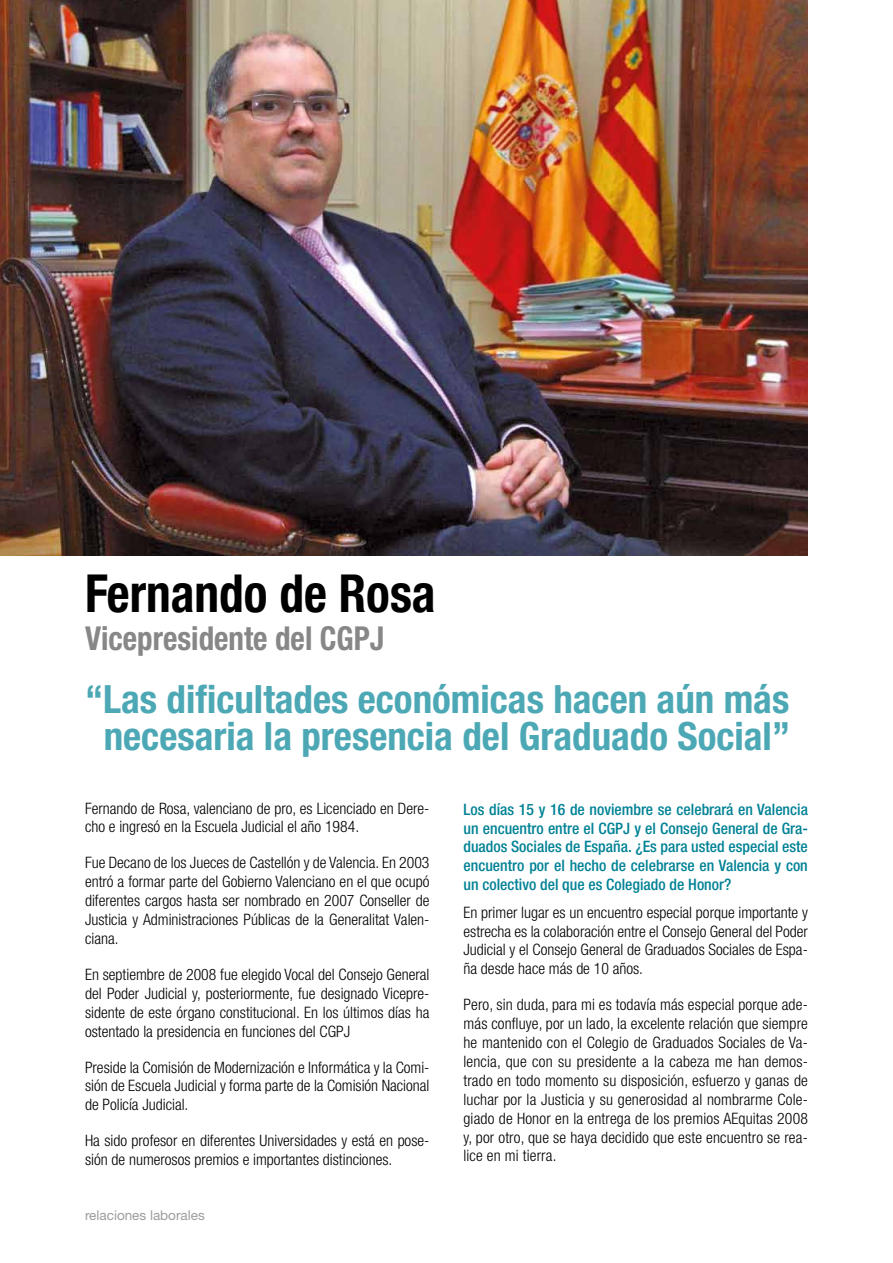
<style>
.page{position:relative;width:893px;height:1263px;background:#fff}
.page>*{position:absolute;margin:0;border:0;box-sizing:border-box;transform-origin:0 0}
.t1{font:700 condensed 52.5px "Helvetica Neue LT Std";color:#000;scale:.94 1}
.t2{font:700 condensed 39px/37.5px "Helvetica Neue LT Std";color:#4da8b5;text-align:center}
.t3{font:700 condensed 33px "Helvetica Neue LT Std";color:#878787;scale:.94 1}
.t4{font:300 condensed 15.75px/18.9px "Helvetica Neue LT Std";color:#000;text-align:justify}
.t5{font:500 condensed 15.75px/18.9px "Helvetica Neue LT Std";color:#008295;text-align:justify}
.t6{font:13.5px "Helvetica Neue LT Std";color:#9d9d9c}
</style>
<div class="page">
<img style="left:0;top:0;width:808px;height:556px">
<h1 class="t1" style="left:85px;top:561px;width:374px">Fernando de Rosa</h1>
<h3 class="t3" style="left:85px;top:619px;width:320px">Vicepresidente del CGPJ</h3>
<h2 class="t2" style="left:85px;top:679px;width:706px">“Las dificultades económicas hacen aún más necesaria la presencia del Graduado Social”</h2>
<p class="t4" style="left:85px;top:798px;width:346px">Fernando de Rosa, valenciano de pro, es Licenciado en Dere&shy;cho e ingresó en la Escuela Judicial el año 1984.</p>
<p class="t4" style="left:85px;top:853px;width:346px">Fue Decano de los Jueces de Castellón y de Valencia. En 2003 entró a formar parte del Gobierno Valenciano en el que ocupó diferentes cargos hasta ser nombrado en 2007 Conseller de Justicia y Administraciones Públicas de la Generalitat Valen&shy;ciana.</p>
<p class="t4" style="left:85px;top:965px;width:346px">En septiembre de 2008 fue elegido Vocal del Consejo General del Poder Judicial y, posteriormente, fue designado Vicepre&shy;sidente de este órgano constitucional. En los últimos días ha ostentado la presidencia en funciones del CGPJ</p>
<p class="t4" style="left:85px;top:1057px;width:346px">Preside la Comisión de Modernización e Informática y la Comi&shy;sión de Escuela Judicial y forma parte de la Comisión Nacional de Policía Judicial.</p>
<p class="t4" style="left:85px;top:1131px;width:346px">Ha sido profesor en diferentes Universidades y está en pose&shy;sión de numerosos premios e importantes distinciones.</p>
<p class="t6" style="left:85px;top:1207px;width:121px">relaciones laborales</p>
<p class="t5" style="left:463px;top:799px;width:346px">Los días 15 y 16 de noviembre se celebrará en Valencia un encuentro entre el CGPJ y el Consejo General de Gra&shy;duados Sociales de España. ¿Es para usted especial este encuentro por el hecho de celebrarse en Valencia y con un colectivo del que es Colegiado de Honor?</p>
<p class="t4" style="left:463px;top:902px;width:346px">En primer lugar es un encuentro especial porque importante y estrecha es la colaboración entre el Consejo General del Poder Judicial y el Consejo General de Graduados Sociales de Espa&shy;ña desde hace más de 10 años.</p>
<p class="t4" style="left:463px;top:995px;width:346px">Pero, sin duda, para mi es todavía más especial porque ade&shy;más confluye, por un lado, la excelente relación que siempre he mantenido con el Colegio de Graduados Sociales de Va&shy;lencia, que con su presidente a la cabeza me han demos&shy;trado en todo momento su disposición, esfuerzo y ganas de luchar por la Justicia y su generosidad al nombrarme Cole&shy;giado de Honor en la entrega de los premios AEquitas 2008 y, por otro, que se haya decidido que este encuentro se rea&shy;lice en mi tierra.</p>
</div>
